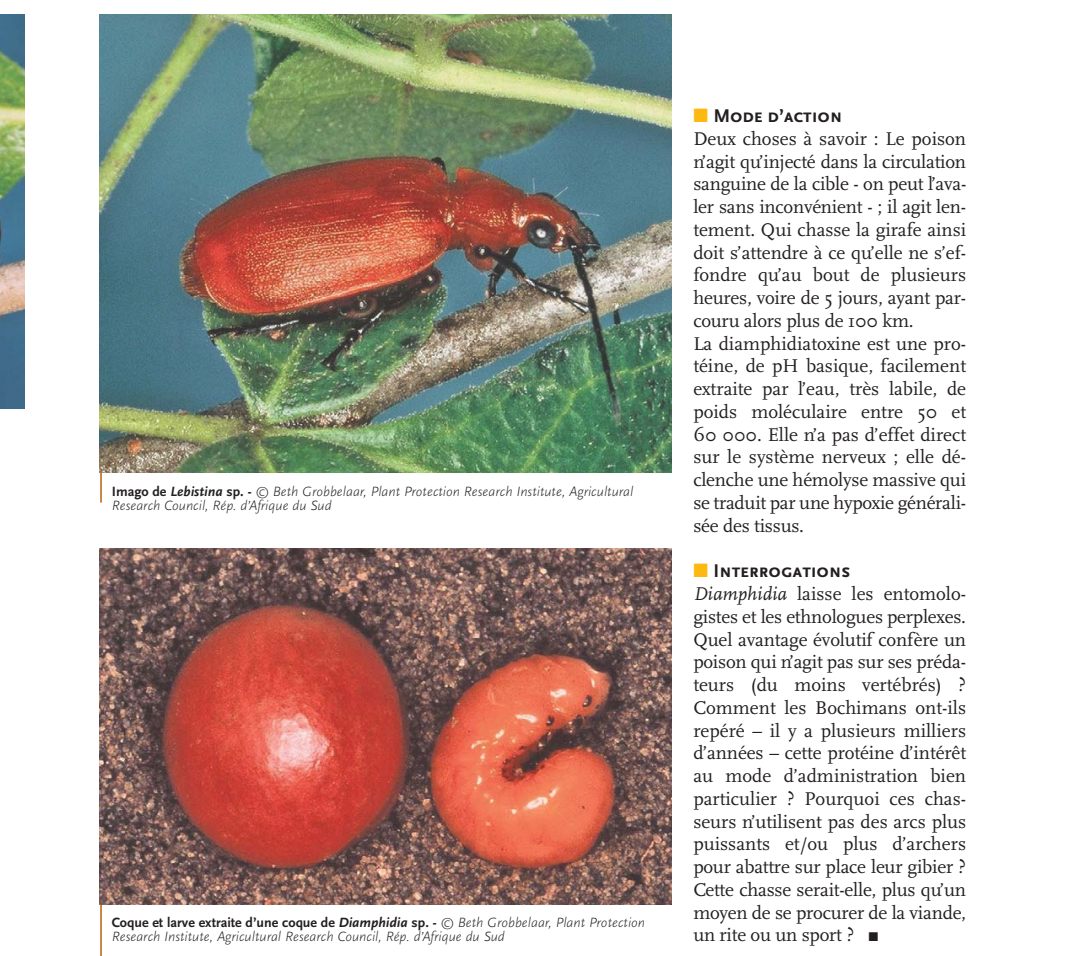
<style>
.page{position:relative;width:1092px;height:956px;background:#fff}
.page>*{position:absolute;margin:0;border:0;box-sizing:border-box;transform-origin:0 0}
.t1{font:19.25px/22.8px "Scala";letter-spacing:-.01em;color:#231f20}
.t2{font:700 19.25px "Scala Sans Caps";letter-spacing:-.01em;color:#231f20}
.t3{font:italic 300 14px/14px "Scala Sans";color:#231f20}
.s1{font-weight:700;font-style:normal}
.s2{font-weight:700}
.s3{color:#fdb912}
.s4{font-style:italic}
.s5{font-family:"Scala Sans Expert"}
</style>
<div class="page">
<hr style="left:100px;top:451px;width:2px;height:51px;background:#c4792f">
<img style="left:99px;top:15px;width:572px;height:457px">
<hr style="left:100px;top:883px;width:2px;height:73px;background:#c4792f">
<img style="left:99px;top:548px;width:572px;height:356px">
<img style="left:0;top:15px;width:25px;height:393px">
<hr style="left:101px;top:955px;width:865px;height:1px;background:#00652e">
<p class="t3" style="left:112px;top:485px;width:523px"><span class="s1">Imago de</span> <span class="s2">Lebistina</span> <span class="s1">sp. -</span> © Beth Grobbelaar, Plant Protection Research Institute, Agricultural<br>Research Council, Rép. d’Afrique du Sud</p>
<p class="t3" style="left:112px;top:916px;width:535px"><span class="s1">Coque et larve extraite d’une coque de</span> <span class="s2">Diamphidia</span> <span class="s1">sp. -</span> © Beth Grobbelaar, Plant Protection<br>Research Institute, Agricultural Research Council, Rép. d’Afrique du Sud</p>
<p class="t2" style="left:693px;top:104px;width:151px"><span class="s3">■</span> Mode d’action</p>
<p class="t1" style="left:693px;top:129px;width:274px">Deux choses à savoir : Le poison n’agit qu’injecté dans la circulation sanguine de la cible - on peut l’ava&shy;ler sans inconvénient - ; il agit len&shy;tement. Qui chasse la girafe ainsi doit s’attendre à ce qu’elle ne s’ef&shy;fondre qu’au bout de plusieurs heures, voire de 5 jours, ayant par&shy;couru alors plus de 100 km.<br>La diamphidiatoxine est une pro&shy;téine, de pH basique, facilement extraite par l’eau, très labile, de poids moléculaire entre 50 et<br>60 000. Elle n’a pas d’effet direct sur le système nerveux ; elle dé&shy;clenche une hémolyse massive qui se traduit par une hypoxie générali&shy;sée des tissus.</p>
<p class="t2" style="left:693px;top:559px;width:159px"><span class="s3">■</span> Interrogations</p>
<p class="t1" style="left:693px;top:584px;width:274px;text-align:justify"><span class="s4">Diamphidia</span> laisse les entomolo&shy;gistes et les ethnologues perplexes.<br>Quel avantage évolutif confère un poison qui n’agit pas sur ses préda&shy;teurs (du moins vertébrés) ?<br>Comment les Bochimans ont-ils repéré – il y a plusieurs milliers d’années – cette protéine d’intérêt au mode d’administration bien particulier ? Pourquoi ces chas&shy;seurs n’utilisent pas des arcs plus puissants et/ou plus d’archers pour abattre sur place leur gibier ?<br>Cette chasse serait-elle, plus qu’un moyen de se procurer de la viande, un rite ou un sport ? <span class="s5">r</span></p>
</div>
